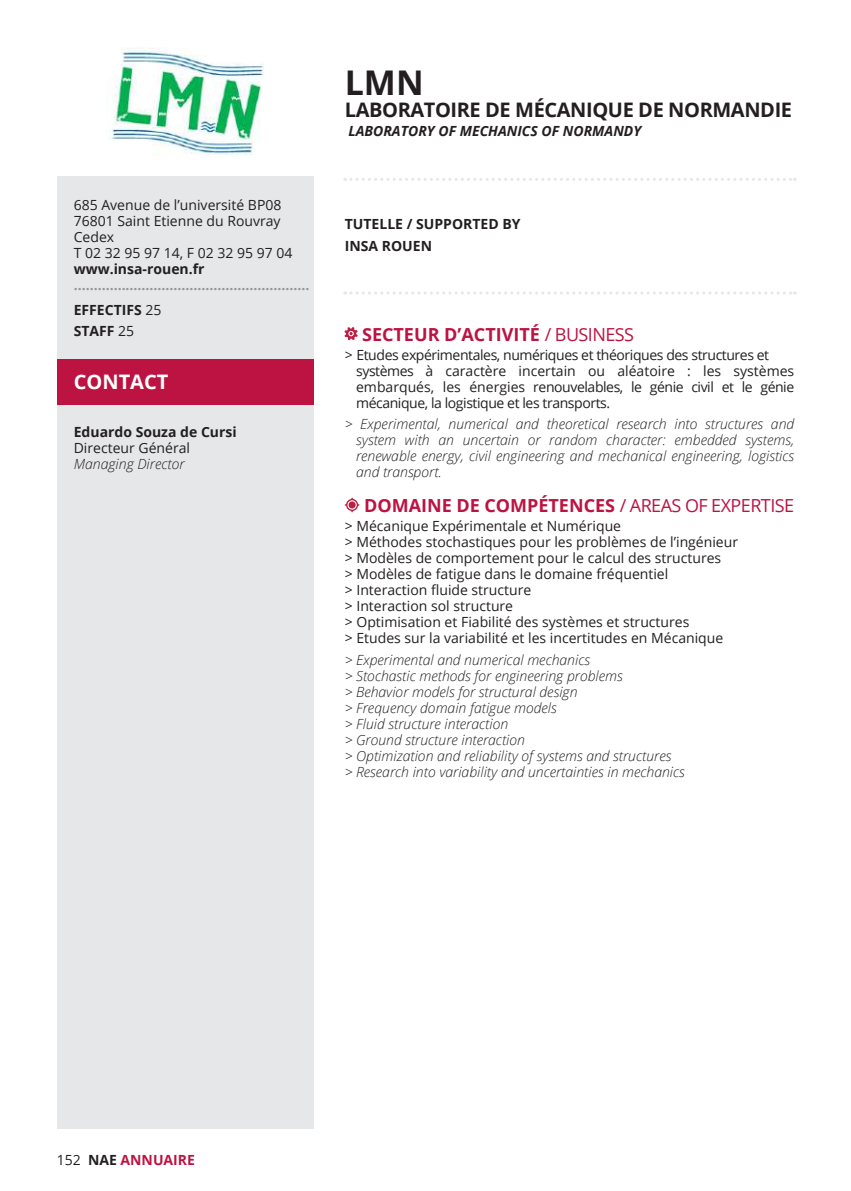
<style>
.page{position:relative;width:851px;height:1191px;background:#fff}
.page>*{position:absolute;margin:0;border:0;box-sizing:border-box;transform-origin:0 0}
.t1{font:700 34px "Open Sans";color:#231f20}
.t2{font:700 20px "Open Sans";letter-spacing:-.02em;color:#231f20}
.t3{font:700 20px "Open Sans";color:#fff}
.t4{font:700 18px "Open Sans";color:#bd1342}
.t5{font:italic 300 14px/16px "Open Sans";color:#231f20;text-align:justify}
.t6{font:14px/16px "Open Sans";color:#231f20}
.t7{font:14px/16px "Open Sans";letter-spacing:-.03em;color:#231f20}
.t8{font:700 14px/21.6px "Open Sans";color:#231f20}
.t9{font:700 14px/24.6px "Open Sans";color:#939598}
.t10{font:italic 700 14px "Open Sans";color:#231f20}
.t11{font:700 14px "Open Sans";color:#bd1342}
.s1{color:#231f20}
.s2{font-weight:400;color:#231f20}
.s3{font-weight:400}
</style>
<div class="page">
<div style="left:57px;top:177px;width:256px;height:951px;background:#e6e7e9"></div>
<svg style="left:345px;top:178px;width:450px;height:3px"></svg>
<svg style="left:345px;top:327px;width:12px;height:13px"></svg>
<svg style="left:345px;top:497px;width:14px;height:15px"></svg>
<div style="left:57px;top:359px;width:256px;height:45px;background:#bd1342"></div>
<img style="left:110px;top:47px;width:153px;height:108px">
<svg style="left:345px;top:291px;width:450px;height:3px"></svg>
<p class="t6" style="left:74px;top:196px;width:220px">685 Avenue de l’université BP08<br>76801 Saint Etienne du Rouvray<br>Cedex<br>T 02 32 95 97 14, F 02 32 95 97 04</p>
<p class="t8" style="left:74px;top:258px;width:132px">www.insa-rouen.fr</p>
<p class="t9" style="left:74px;top:272px;width:237px">...........................................................<br><span class="s1">EFFECTIFS</span> <span class="s2">25</span></p>
<p class="t8" style="left:74px;top:320px;width:62px">STAFF <span class="s3">25</span></p>
<h2 class="t3" style="left:74px;top:368px;width:96px">CONTACT</h2>
<p class="t8" style="left:74px;top:421px;width:164px">Eduardo Souza de Cursi</p>
<p class="t6" style="left:74px;top:440px;width:118px">Directeur Général</p>
<p class="t5" style="left:74px;top:456px;width:112px">Managing Director</p>
<h1 class="t1" style="left:345px;top:59px;width:80px">LMN</h1>
<h2 class="t2" style="left:345px;top:96px;width:449px">LABORATOIRE DE MÉCANIQUE DE NORMANDIE</h2>
<p class="t10" style="left:348px;top:120px;width:294px">LABORATORY OF MECHANICS OF NORMANDY</p>
<p class="t8" style="left:345px;top:213px;width:177px">TUTELLE / SUPPORTED BY<br>INSA ROUEN</p>
<p class="t4" style="left:362px;top:322px;width:273px">SECTEUR D’ACTIVITÉ <span class="s3">/ BUSINESS</span></p>
<p class="t7" style="left:356px;top:346px;width:439px;text-indent:-11px">&gt; Etudes expérimentales, numériques et théoriques des structures et systèmes à caractère incertain ou aléatoire : les systèmes embarqués, les énergies renouvelables, le génie civil et le génie mécanique, la logistique et les transports.</p>
<p class="t5" style="left:356px;top:416px;width:439px;text-indent:-11px">&gt; Experimental, numerical and theoretical research into structures and system with an uncertain or random character: embedded systems, renewable energy, civil engineering and mechanical engineering, logistics and transport.</p>
<p class="t4" style="left:364px;top:493px;width:431px">DOMAINE DE COMPÉTENCES <span class="s3">/ AREAS OF EXPERTISE</span></p>
<p class="t6" style="left:345px;top:518px;width:395px">&gt; Mécanique Expérimentale et Numérique<br>&gt; Méthodes stochastiques pour les problèmes de l’ingénieur &gt; Modèles de comportement pour le calcul des structures<br>&gt; Modèles de fatigue dans le domaine fréquentiel<br>&gt; Interaction fluide structure<br>&gt; Interaction sol structure<br>&gt; Optimisation et Fiabilité des systèmes et structures<br>&gt; Etudes sur la variabilité et les incertitudes en Mécanique</p>
<p class="t5" style="left:345px;top:651px;width:341px;text-align:left">&gt; Experimental and numerical mechanics<br>&gt; Stochastic methods for engineering problems<br>&gt; Behavior models for structural design<br>&gt; Frequency domain fatigue models<br>&gt; Fluid structure interaction<br>&gt; Ground structure interaction<br>&gt; Optimization and reliability of systems and structures<br>&gt; Research into variability and uncertainties in mechanics</p>
<p class="t11" style="left:57px;top:1150px;width:140px"><span class="s2">152</span> <span class="s1">NAE</span> ANNUAIRE</p>
</div>
